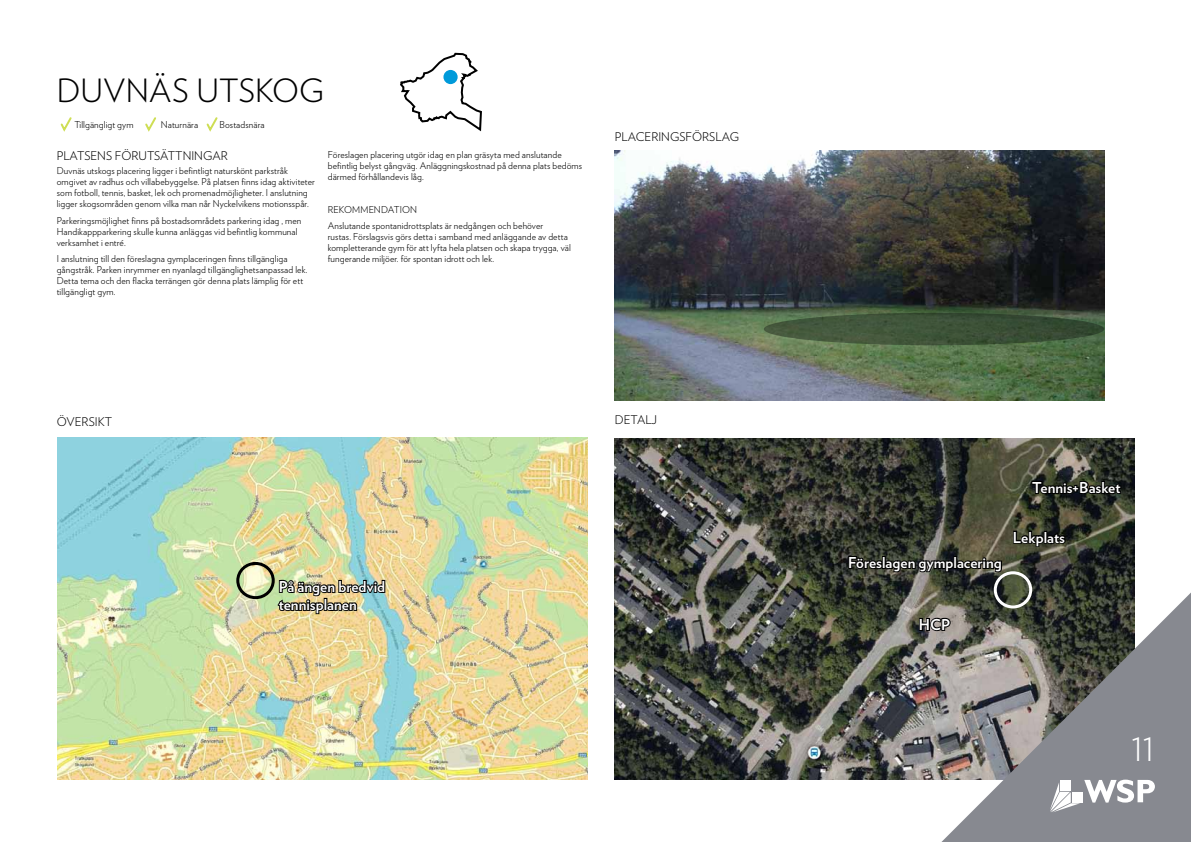
<style>
.page{position:relative;width:1191px;height:842px;background:#fff}
.page>*{position:absolute;margin:0;border:0;box-sizing:border-box;transform-origin:0 0}
.t1{font:300 32px "Verlag";letter-spacing:.005em;color:#000}
.t2{font:300 32px "Verlag";color:#fff}
.t3{font:700 15px/18px "Verlag";letter-spacing:.005em;color:#fff}
.t4{font:300 12px "Verlag";color:#000}
.t5{font:300 9.5px/11px "Verlag";letter-spacing:.005em;color:#000}
</style>
<div class="page">
<img style="left:615px;top:150px;width:489px;height:251px">
<img style="left:58px;top:437px;width:529px;height:343px">
<img style="left:615px;top:438px;width:519px;height:342px">
<svg style="left:918px;top:587px;width:273px;height:255px;background:#858585"></svg>
<svg style="left:1050px;top:780px;width:105px;height:32px"></svg>
<svg style="left:60px;top:117px;width:12px;height:15px"></svg>
<svg style="left:145px;top:117px;width:11px;height:15px"></svg>
<svg style="left:206px;top:117px;width:12px;height:15px"></svg>
<div style="left:236px;top:562px;width:39px;height:37px;border:3px solid #000;border-radius:50%"></div>
<div style="left:993px;top:571px;width:39px;height:37px;border:3px solid #fff;border-radius:50%"></div>
<svg style="left:847px;top:555px;width:156px;height:18px;background:#282922"></svg>
<svg style="left:918px;top:617px;width:33px;height:15px"></svg>
<div style="left:763px;top:313px;width:341px;height:32px;background:linear-gradient(to right,#4a5d41,#314630);border-radius:50%"></div>
<img style="left:277px;top:579px;width:109px;height:36px">
<svg style="left:1012px;top:530px;width:55px;height:18px"></svg>
<svg style="left:1030px;top:480px;width:92px;height:16px"></svg>
<svg style="left:400px;top:52px;width:82px;height:80px"></svg>
<div style="left:443px;top:70px;width:14px;height:14px;background:#009ada;border-radius:50%"></div>
<h1 class="t1" style="left:57px;top:67px;width:269px">duvnäs utskog</h1>
<p class="t5" style="left:74px;top:119px;width:61px">Tillgängligt gym</p>
<p class="t5" style="left:161px;top:119px;width:39px">N aturnära</p>
<p class="t5" style="left:219px;top:119px;width:47px">Bostadsnära</p>
<p class="t4" style="left:57px;top:147px;width:173px">Platsens förutsättni ngar</p>
<p class="t5" style="left:57px;top:165px;width:260px">Duvnäs utskogs placering ligger i befintligt naturskönt parkstråk omgivet av radhus och villabebyggelse. På platsen finns idag aktiviteter som fotboll, tennis, basket, lek och promenadmöjligheter. I anslutning ligger skogsområden genom vilka man når Nyckelvikens motionsspår.</p>
<p class="t5" style="left:57px;top:214px;width:246px">Parkeringsmöjlighet finns på bostadsområdets parkering idag , men<br>Handikappparkering skulle kunna anläggas vid befintlig kommunal verksamhet i entré.</p>
<p class="t5" style="left:57px;top:253px;width:252px">I anslutning till den föreslagna gymplaceringen finns tillgängliga gångstråk. Parken inrymmer en nyanlagd tillgänglighetsanpassad lek.<br>Detta tema och den flacka terrängen gör denna plats lämplig för ett tillgängligt gym.</p>
<p class="t5" style="left:328px;top:148px;width:256px">Föreslagen placering utgör idag en plan gräsyta med anslutande befintlig belyst gångväg. Anläggningskostnad på denna plats bedöms därmed förhållandevis låg.</p>
<p class="t5" style="left:328px;top:203px;width:8px">REKOMMENDAT</p>
<p class="t5" style="left:328px;top:201px;width:217px;line-height:16.5px;text-indent:72px">ION<br>Anslutande spontanidrottsplats är nedgången och behöver</p>
<p class="t5" style="left:328px;top:231px;width:245px">rustas. Förslagsvis görs detta i samband med anläggande av detta kompletterande gym för att lyfta hela platsen och skapa trygga, väl fungerande miljöer. för spontan idrott och lek.</p>
<p class="t4" style="left:615px;top:128px;width:126px">Placeri ngsförslag</p>
<p class="t4" style="left:57px;top:413px;width:57px">översi kt</p>
<p class="t4" style="left:615px;top:411px;width:44px">Detalj</p>
<h2 class="t3" style="left:279px;top:577px;width:108px">På ängen bredvid tennisplanen</h2>
<h2 class="t3" style="left:1032px;top:478px;width:90px">Tennis+Basket</h2>
<h2 class="t3" style="left:848px;top:553px;width:155px">Föreslagen gymplacering</h2>
<h2 class="t3" style="left:1013px;top:527px;width:54px">Lekplats</h2>
<h2 class="t3" style="left:919px;top:615px;width:33px">HCP</h2>
<h1 class="t2" style="left:1131px;top:726px;width:25px">11</h1>
</div>
